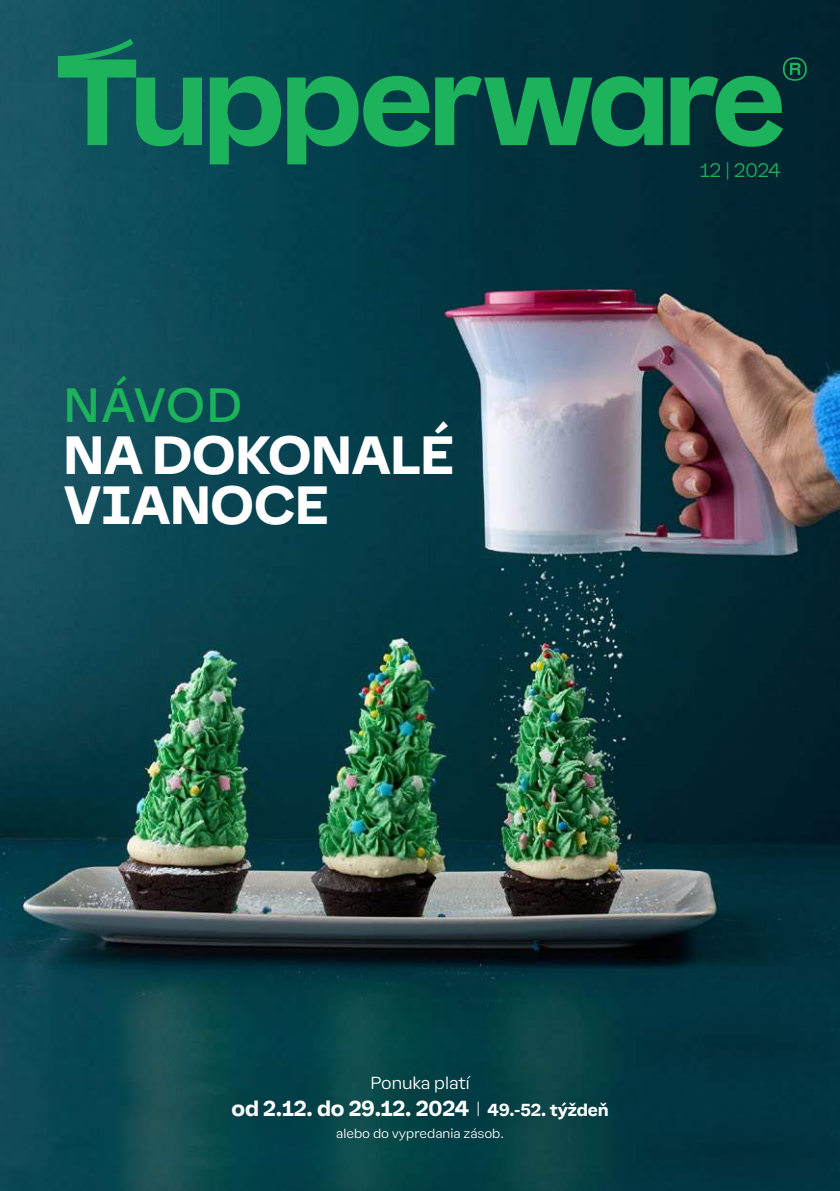
<style>
.page{position:relative;width:840px;height:1191px;background:#fff}
.page>*{position:absolute;margin:0;border:0;box-sizing:border-box;transform-origin:0 0}
.t1{font:700 49.4px/50px "Earl Sans";color:#fff}
.t2{font:44.2px "Earl Sans";letter-spacing:.02em;color:#1cb35c}
.t3{font:700 20px "Earl Sans";color:#fff}
.t4{font:300 18px "Earl Sans";color:#1cb35c}
.t5{font:300 16px "Earl Sans";color:#fff}
.t6{font:300 12px "Earl Sans";color:#fff}
.s1{font-weight:300;font-size:15px}
.s2{font-size:16px}
</style>
<div class="page">
<img style="left:0;top:0;width:839px;height:1191px">
<svg style="left:58px;top:39px;width:748px;height:125px;background:#0c604d"></svg>
<h2 class="t2" style="left:64px;top:376px;width:180px">NÁVOD</h2>
<h1 class="t1" style="left:64px;top:428px;width:391px">NA DOKONALÉ<br>VIANOCE</h1>
<p class="t4" style="left:699px;top:158px;width:82px">12 | 2024</p>
<p class="t5" style="left:370px;top:1072px;width:101px">Ponuka platí</p>
<p class="t3" style="left:231px;top:1094px;width:378px">od 2.12. do 29.12. 2024 <span class="s1">|</span> <span class="s2">49.-52. týždeň</span></p>
<p class="t6" style="left:336px;top:1125px;width:169px">alebo do vypredania zásob.</p>
</div>
